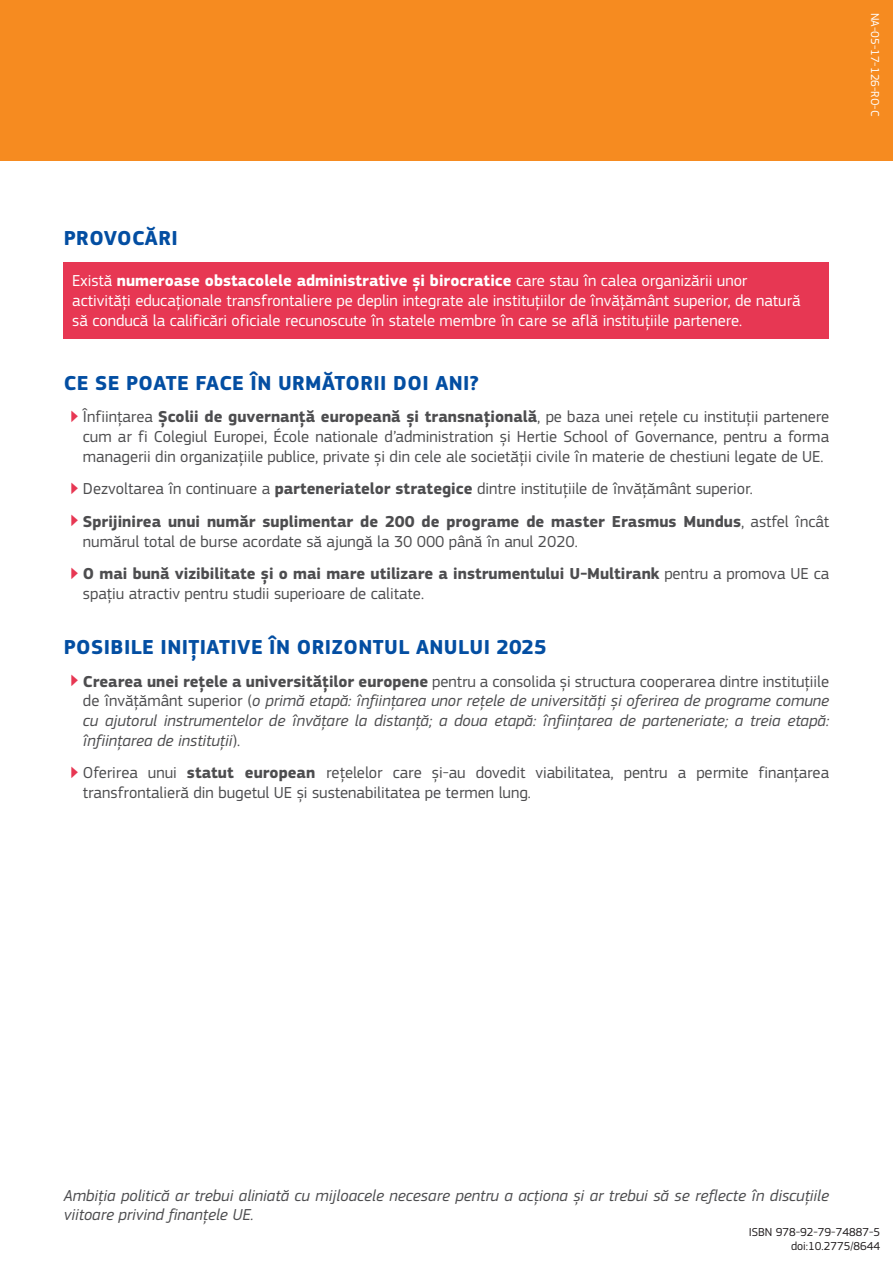
<style>
.page{position:relative;width:893px;height:1263px;background:#fff}
.page>*{position:absolute;margin:0;border:0;box-sizing:border-box;transform-origin:0 0}
.title_2_sb7{font:700 21px "EC Square Sans Pro";letter-spacing:.02em;color:#034ea2}
.title_2_break{font:700 21px "EC Square Sans Pro";letter-spacing:.02em;color:#034ea2}
.t1{font:16.5px/19.8px "EC Square Sans Pro";color:#4d4d4f}
.t2{font:italic 16.5px/19.8px "EC Square Sans Pro";color:#4d4d4f}
.body_box_8{font:16.5px/19.8px "EC Square Sans Pro";color:#fff}
.t3{font:700 16.5px/19.8px "EC Square Sans Pro";color:#4d4d4f}
.t4{font:12px/14.4px "EC Square Sans Pro";color:#231f20;text-align:right}
.t5{font:12px "EC Square Sans Pro";color:#fff}
.s1{font-weight:700}
.s2{font-size:28.05px;color:#e73753}
.s3{font-weight:400;font-size:28.05px;color:#e73753}
.s4{font-weight:400}
.s5{font-style:normal;font-size:28.05px;color:#e73753}
.s6{font-weight:700;font-style:normal}
.s7{font-style:normal}
</style>
<div class="page">
<div style="left:0;top:0;width:893px;height:161px;background:#f68b20"></div>
<div style="left:64px;top:262px;width:765px;height:77px;background:#e73753"></div>
<p class="t5" style="left:882px;top:13px;width:106px;rotate:90deg">NA-05-17-126-RO-N</p>
<p class="t5" style="left:882px;top:110px;width:8px;rotate:90deg">C</p>
<p class="title_2_break" style="left:64px;top:226px;width:115px">PROVOCĂRI</p>
<p class="body_box_8" style="left:72px;top:271px;width:730px">Există <span class="s1">numeroase obstacolele administrative și birocratice</span> care stau în calea organizării unor activități educaționale transfrontaliere pe deplin integrate ale instituțiilor de învățământ superior, de natură să conducă la calificări oficiale recunoscute în statele membre în care se află instituțiile partenere.</p>
<p class="title_2_sb7" style="left:64px;top:370px;width:416px">CE SE POATE FACE ÎN URMĂTORII DOI ANI?</p>
<p class="t1" style="left:83px;top:407px;width:748px;text-align:justify;text-indent:-13px"><span class="s2">‣</span> Înființarea <span class="s1">Școlii de guvernanță europeană și transnațională</span>, pe baza unei rețele cu instituții partenere cum ar fi Colegiul Europei, École nationale d’administration și Hertie School of Governance, pentru a forma managerii din organizațiile publice, private și din cele ale societății civile în materie de chestiuni legate de UE.</p>
<p class="t1" style="left:70px;top:479px;width:684px"><span class="s2">‣</span> Dezvoltarea în continuare a <span class="s1">parteneriatelor strategice</span> dintre instituțiile de învățământ superior.</p>
<p class="t1" style="left:83px;top:512px;width:748px;text-indent:-13px"><span class="s2">‣</span> <span class="s1">Sprijinirea unui număr suplimentar de 200 de programe de master Erasmus Mundus</span>, astfel încât numărul total de burse acordate să ajungă la 30 000 până în anul 2020.</p>
<p class="t3" style="left:83px;top:564px;width:748px;text-indent:-13px"><span class="s3">‣</span> O mai bună vizibilitate și o mai mare utilizare a instrumentului U-Multirank <span class="s4">pentru a promova UE ca spațiu atractiv pentru studii superioare de calitate.</span></p>
<p class="title_2_sb7" style="left:64px;top:634px;width:484px">POSIBILE INIȚIATIVE ÎN ORIZONTUL ANULUI 2025</p>
<p class="t2" style="left:83px;top:671px;width:748px;text-align:justify;text-indent:-13px"><span class="s5">‣</span> <span class="s6">Crearea unei rețele a universităților europene</span> <span class="s7">pentru a consolida și structura cooperarea dintre instituțiile de învățământ superior (</span>o primă etapă: înființarea unor rețele de universități și oferirea de programe comune cu ajutorul instrumentelor de învățare la distanță; a doua etapă: înființarea de parteneriate; a treia etapă: înființarea de instituții<span class="s7">).</span></p>
<p class="t1" style="left:83px;top:763px;width:748px;text-indent:-13px"><span class="s2">‣</span> Oferirea unui <span class="s1">statut european</span> rețelelor care și-au dovedit viabilitatea, pentru a permite finanțarea transfrontalieră din bugetul UE și sustenabilitatea pe termen lung.</p>
<p class="t2" style="left:64px;top:1185px;width:767px">Ambiția politică ar trebui aliniată cu mijloacele necesare pentru a acționa și ar trebui să se reflecte în discuțiile viitoare privind finanțele UE.</p>
<p class="t4" style="left:749px;top:1225px;width:133px">ISBN 978-92-79-74899-8 doi:10.2775/324512</p>
<p class="t4" style="left:791px;top:1225px;width:91px">87 5 doi:10.2775/8644</p>
</div>
